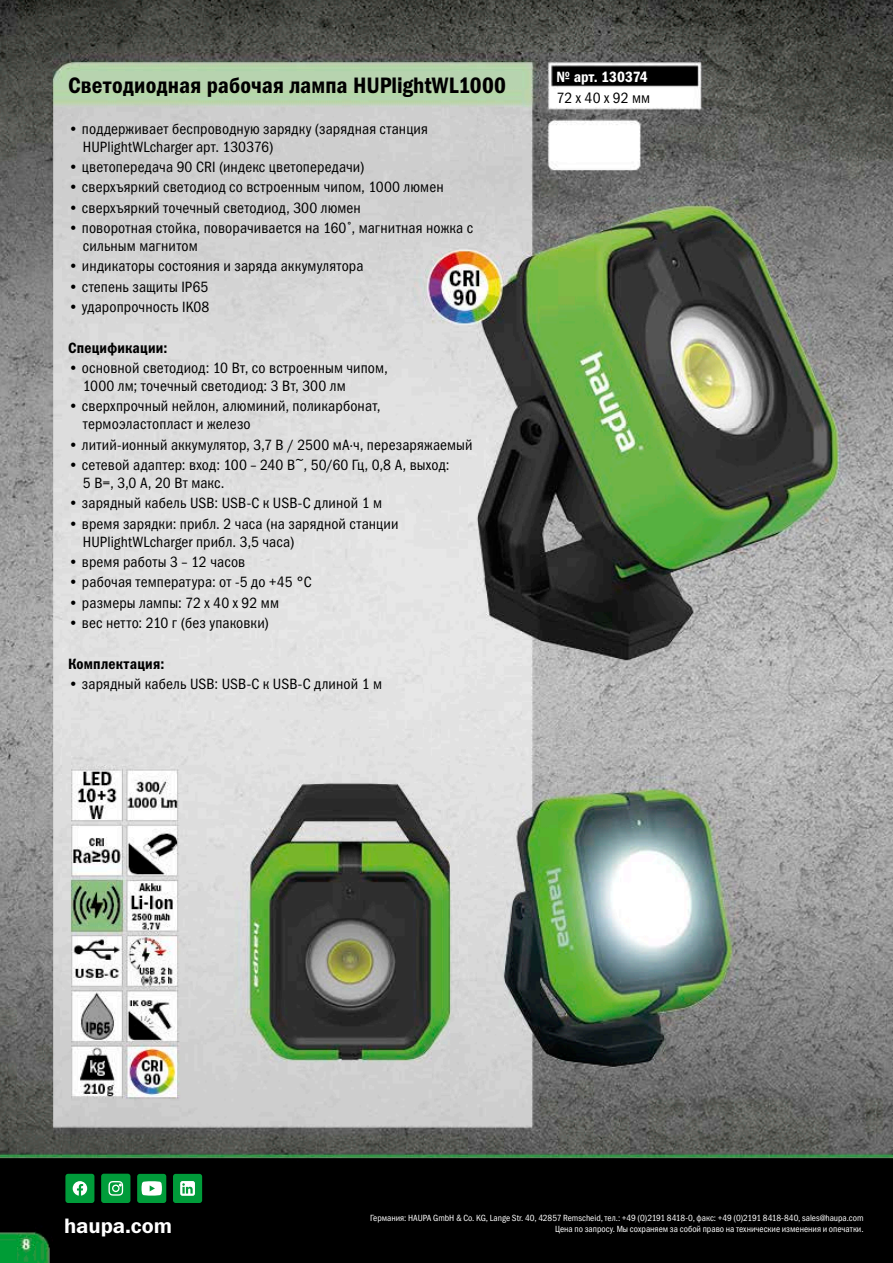
<style>
.page{position:relative;width:893px;height:1263px;background:#fff}
.page>*{position:absolute;margin:0;border:0;box-sizing:border-box;transform-origin:0 0}
.t1{font:22.5px "Franklin Gothic Demi Cond ITC";letter-spacing:.005em;color:#000}
.t2{font:21px "Franklin Gothic Demi ITC";color:#fff}
.t3{font:15px/18px "Franklin Gothic Book Cond ITC";letter-spacing:.01em;color:#000}
.t4{font:15px "Franklin Gothic Demi Cond ITC";letter-spacing:.015em;color:#000}
.t5{font:15px "Franklin Gothic Demi Cond ITC";color:#fff}
.t6{font:9px/10.9px "Franklin Gothic Book Cond ITC";color:#fff;text-align:right}
</style>
<div class="page">
<img style="left:0;top:0;width:893px;height:1263px">
<div style="left:65px;top:1174px;width:29px;height:29px;background:#009c3a;border-radius:3px"></div>
<svg style="left:73px;top:1181px;width:14px;height:14px"></svg>
<div style="left:101px;top:1174px;width:29px;height:29px;background:#009c3a;border-radius:3px"></div>
<svg style="left:108px;top:1181px;width:15px;height:15px"></svg>
<div style="left:137px;top:1174px;width:29px;height:29px;background:#009c3a;border-radius:3px"></div>
<svg style="left:142px;top:1181px;width:20px;height:14px"></svg>
<div style="left:173px;top:1174px;width:29px;height:29px;background:#009c3a;border-radius:3px"></div>
<svg style="left:180px;top:1181px;width:15px;height:15px"></svg>
<h1 class="t1" style="left:68px;top:72px;width:439px">Светодиодная рабочая лампа HUPlightWL1000</h1>
<p class="t5" style="left:557px;top:68px;width:93px">№ арт. 130374</p>
<p class="t3" style="left:557px;top:89px;width:95px">72 x 40 x 92 мм</p>
<p class="t3" style="left:83px;top:120px;width:347px;text-indent:-15px">• поддерживает беспроводную зарядку (зарядная станция<br>HUPlightWLcharger арт. 130376)</p>
<p class="t3" style="left:68px;top:158px;width:298px">• цветопередача 90 CRI (индекс цветопередачи)</p>
<p class="t3" style="left:68px;top:178px;width:377px">• сверхъяркий светодиод со встроенным чипом, 1000 люмен</p>
<p class="t3" style="left:68px;top:199px;width:294px">• сверхъяркий точечный светодиод, 300 люмен</p>
<p class="t3" style="left:83px;top:219px;width:392px;text-indent:-15px">• поворотная стойка, поворачивается на 160˚, магнитная ножка с сильным магнитом</p>
<p class="t3" style="left:68px;top:257px;width:297px">• индикаторы состояния и заряда аккумулятора</p>
<p class="t3" style="left:68px;top:278px;width:142px">• степень защиты IP65</p>
<p class="t3" style="left:68px;top:298px;width:143px">• ударопрочность IK08</p>
<p class="t4" style="left:68px;top:339px;width:101px">Спецификации:</p>
<p class="t3" style="left:83px;top:359px;width:306px;text-indent:-15px">• основной светодиод: 10 Вт, со встроенным чипом,<br>1000 лм; точечный светодиод: 3 Вт, 300 лм</p>
<p class="t3" style="left:83px;top:397px;width:299px;text-indent:-15px">• сверхпрочный нейлон, алюминий, поликарбонат, термоэластопласт и железо</p>
<p class="t3" style="left:68px;top:436px;width:406px">• литий-ионный аккумулятор, 3,7 В / 2500 мА·ч, перезаряжаемый</p>
<p class="t3" style="left:83px;top:456px;width:368px;text-indent:-15px">• сетевой адаптер: вход: 100 – 240 В~, 50/60 Гц, 0,8 А, выход:<br>5 В=, 3,0 A, 20 Вт макс.</p>
<p class="t3" style="left:68px;top:494px;width:316px">• зарядный кабель USB: USB-C к USB-C длиной 1 м</p>
<p class="t3" style="left:83px;top:515px;width:317px;text-indent:-15px">• время зарядки: прибл. 2 часа (на зарядной станции<br>HUPlightWLcharger прибл. 3,5 часа)</p>
<p class="t3" style="left:68px;top:553px;width:179px">• время работы 3 – 12 часов</p>
<p class="t3" style="left:68px;top:573px;width:245px">• рабочая температура: от -5 до +45 °С</p>
<p class="t3" style="left:68px;top:594px;width:212px">• размеры лампы: 72 x 40 x 92 мм</p>
<p class="t3" style="left:68px;top:614px;width:202px">• вес нетто: 210 г (без упаковки)</p>
<p class="t4" style="left:68px;top:655px;width:98px">Комплектация:</p>
<p class="t3" style="left:68px;top:675px;width:316px">• зарядный кабель USB: USB-C к USB-C длиной 1 м</p>
<h2 class="t2" style="left:64px;top:1213px;width:110px">haupa.com</h2>
<p class="t6" style="left:370px;top:1212px;width:495px">Германия: HAUPA GmbH &amp; Co. KG, Lange Str. 40, 42857 Remscheid, тел.: +49 (0)2191 8418-0, факс: +49 (0)2191 8418-840, sales@haupa.com<br>Цена по запросу. Мы сохраняем за собой право на технические изменения и опечатки.</p>
</div>
